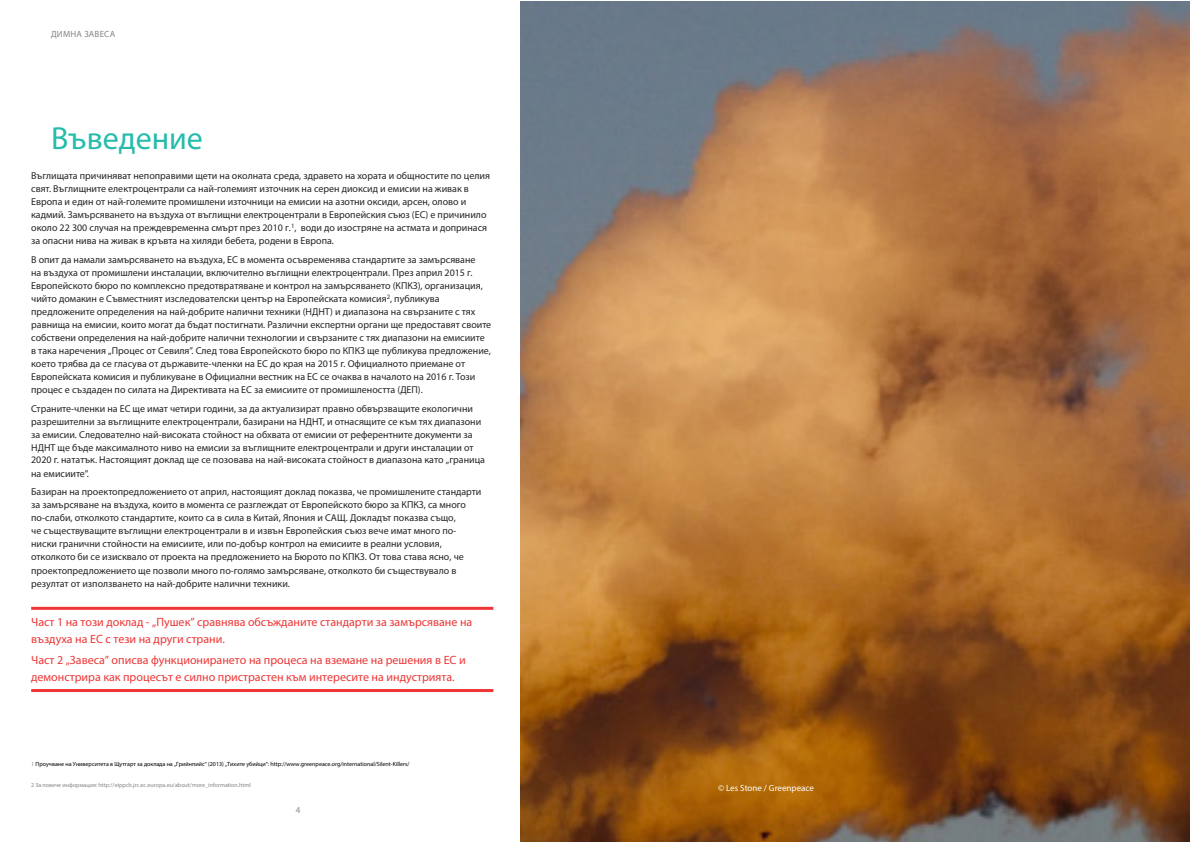
<style>
.page{position:relative;width:1191px;height:842px;background:#fff}
.page>*{position:absolute;margin:0;border:0;box-sizing:border-box;transform-origin:0 0}
.t1{font:32px "Myriad Pro";color:#25bcab}
.t2{font:12px/16.5px "Myriad Pro";color:#ee3636}
.t3{font:10px/13px "Myriad Pro";color:#242424}
.t4{font:9px "Myriad Pro";color:#fff}
.t5{font:9px "Myriad Pro";letter-spacing:.02em;color:#888684}
.t6{font:6px "Myriad Pro";color:#000}
.t7{font:6px "Myriad Pro";color:#888684}
.s1{color:#888684}
</style>
<div class="page">
<img style="left:521px;top:1px;width:669px;height:841px">
<hr style="left:31px;top:607px;width:462px;height:3px;background:#ee3636">
<hr style="left:31px;top:689px;width:462px;height:3px;background:#ee3636">
<p class="t5" style="left:51px;top:29px;width:66px">ДИМНА ЗАВЕСА</p>
<h1 class="t1" style="left:51px;top:119px;width:153px">Въведение</h1>
<p class="t3" style="left:31px;top:169px;width:460px">Въглищата причиняват непоправими щети на околната среда, здравето на хората и общностите по целия свят. Въглищните електроцентрали са най-големият източник на серен диоксид и емисии на живак в Европа и един от най-големите промишлени източници на емисии на азотни оксиди, арсен, олово и кадмий. Замърсяването на въздуха от въглищни електроцентрали в Европейския съюз (ЕС) е причинило около 22 300 случая на преждевременна смърт през 2010 г.<sup>1</sup>, води до изостряне на астмата и допринася за опасни нива на живак в кръвта на хиляди бебета, родени в Европа.</p>
<p class="t3" style="left:31px;top:253px;width:461px">В опит да намали замърсяването на въздуха, ЕС в момента осъвременява стандартите за замърсяване<br>на въздуха от промишлени инсталации, включително въглищни електроцентрали. През април 2015 г.<br>Европейското бюро по комплексно предотвратяване и контрол на замърсяването (КПКЗ), организация, чийто домакин е Съвместният изследователски център на Европейската комисия<sup>2</sup>, публикува предложените определения на най-добрите налични техники (НДНТ) и диапазона на свързаните с тях равнища на емисии, които могат да бъдат постигнати. Различни експертни органи ще предоставят своите собствени определения на най-добрите налични технологии и свързаните с тях диапазони на емисиите в така наречения „Процес от Севиля”. След това Европейското бюро по КПКЗ ще публикува предложение, което трябва да се гласува от държавите-членки на ЕС до края на 2015 г. Официалното приемане от Европейската комисия и публикуване в Официални вестник на ЕС се очаква в началото на 2016 г. Този процес е създаден по силата на Директивата на ЕС за емисиите от промишлеността (ДЕП).</p>
<p class="t3" style="left:31px;top:402px;width:455px">Страните-членки на ЕС ще имат четири години, за да актуализират правно обвързващите екологични разрешителни за въглищните електроцентрали, базирани на НДНТ, и отнасящите се към тях диапазони за емисии. Следователно най-високата стойност на обхвата от емисии от референтните документи за НДНТ ще бъде максималното ниво на емисии за въглищните електроцентрали и други инсталации от 2020 г. нататък. Настоящият доклад ще се позовава на най-високата стойност в диапазона като „граница на емисиите”.</p>
<p class="t3" style="left:31px;top:485px;width:452px">Базиран на проектопредложението от април, настоящият доклад показва, че промишлените стандарти за замърсяване на въздуха, които в момента се разглеждат от Европейското бюро за КПКЗ, са много по-слаби, отколкото стандартите, които са в сила в Китай, Япония и САЩ. Докладът показва също,<br>че съществуващите въглищни електроцентрали в и извън Европейския съюз вече имат много по&shy;ниски гранични стойности на емисиите, или по-добър контрол на емисиите в реални условия, отколкото би се изисквало от проекта на предложението на Бюрото по КПКЗ. От това става ясно, че проектопредложението ще позволи много по-голямо замърсяване, отколкото би съществувало в резултат от използването на най-добрите налични техники.</p>
<p class="t2" style="left:31px;top:614px;width:443px">Част 1 на този доклад - „Пушек” сравнява обсъжданите стандарти за замърсяване на въздуха на ЕС с тези на други страни.</p>
<p class="t2" style="left:31px;top:651px;width:436px">Част 2 „Завеса” описва функционирането на процеса на вземане на решения в ЕС и демонстрира как процесът е силно пристрастен към интересите на индустрията.</p>
<p class="t6" style="left:31px;top:760px;width:380px"><span class="s1">1</span> Проучване на Университета в Щутгарт за доклада на „Грийнпийс“ (2013) „Тихите убийци“: http://www.greenpeace.org/international/Silent-Killers/</p>
<p class="t7" style="left:31px;top:782px;width:221px">2 За повече информация: http://eippcb.jrc.ec.europa.eu/about/more_information.html</p>
<p class="t5" style="left:296px;top:805px;width:6px">4</p>
<p class="t4" style="left:718px;top:782px;width:97px">© Les Stone / Greenpeace</p>
</div>
